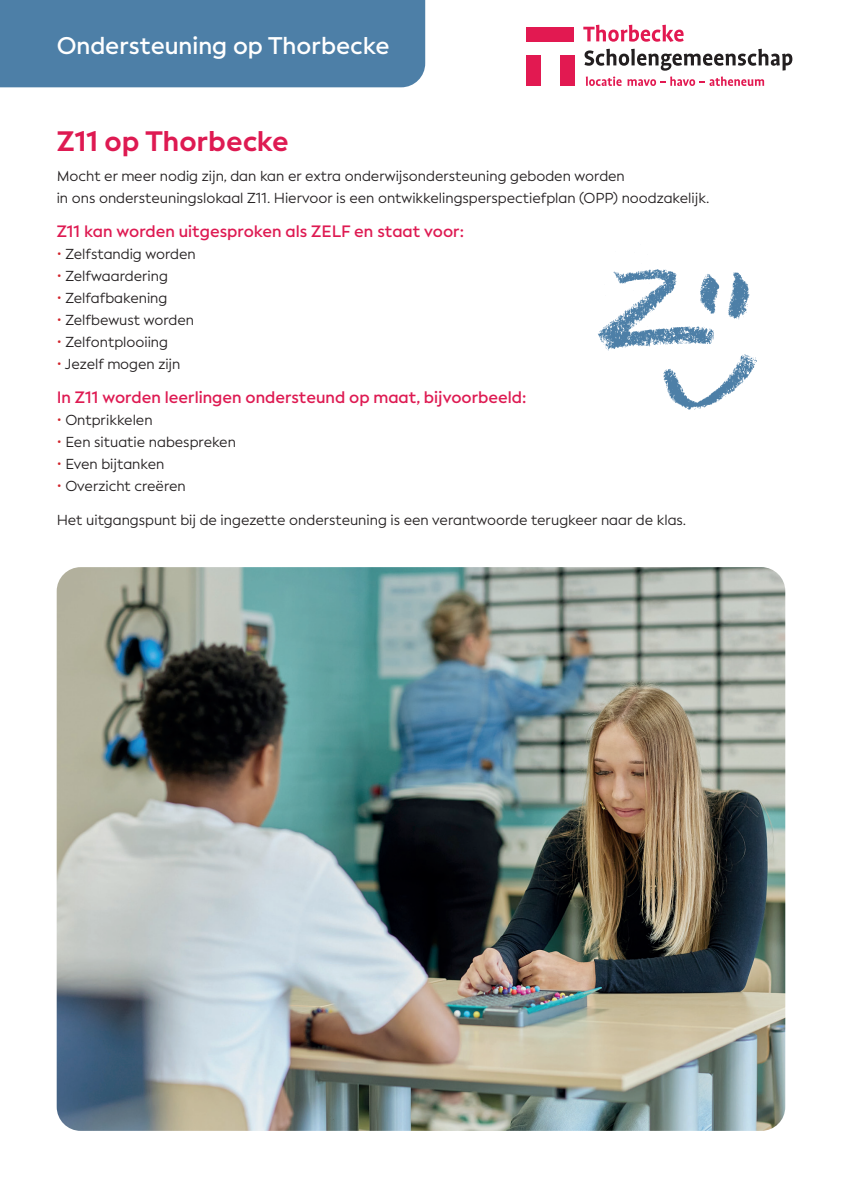
<style>
.page{position:relative;width:842px;height:1191px;background:#fff}
.page>*{position:absolute;margin:0;border:0;box-sizing:border-box;transform-origin:0 0}
.t1{font:700 28px "Facundo";color:#de1a52}
.t2{font:600 24px "Facundo";color:#fff}
.t3{font:600 16.4px "Facundo";color:#de1a52}
.t4{font:14.4px/22px "Facundo";color:#231f20}
.s1{color:#d1232a}
</style>
<div class="page">
<img style="left:57px;top:567px;width:728px;height:563px">
<div style="left:526px;top:55px;width:15px;height:30px;background:#e21951"></div>
<div style="left:560px;top:55px;width:14px;height:30px;background:#e21951"></div>
<div style="left:526px;top:27px;width:48px;height:14px;background:#e21951"></div>
<svg style="left:583px;top:25px;width:101px;height:17px"></svg>
<svg style="left:584px;top:49px;width:208px;height:37px"></svg>
<svg style="left:650px;top:79px;width:6px;height:7px"></svg>
<div style="left:0;top:0;width:425px;height:87px;background:#4d7fa7"></div>
<img style="left:598px;top:269px;width:158px;height:141px">
<p class="t2" style="left:57px;top:31px;width:334px">Ondersteuning op Thorbecke</p>
<p class="t1" style="left:57px;top:123px;width:234px">Z11 op Thorbecke</p>
<p class="t4" style="left:57px;top:165px;width:654px">Mocht er meer nodig zijn, dan kan er extra onderwijsondersteuning geboden worden<br>in ons ondersteuningslokaal Z11. Hiervoor is een ontwikkelingsperspectiefplan (OPP) noodzakelijk.</p>
<p class="t3" style="left:57px;top:221px;width:409px">Z11 kan worden uitgesproken als ZELF en staat voor:</p>
<p class="t4" style="left:57px;top:243px;width:141px"><span class="s1">•</span> Zelfstandig worden</p>
<p class="t4" style="left:57px;top:265px;width:113px"><span class="s1">•</span> Zelfwaardering</p>
<p class="t4" style="left:57px;top:287px;width:112px"><span class="s1">•</span> Zelfafbakening</p>
<p class="t4" style="left:57px;top:309px;width:139px"><span class="s1">•</span> Zelfbewust worden</p>
<p class="t4" style="left:57px;top:331px;width:113px"><span class="s1">•</span> Zelfontplooiing</p>
<p class="t4" style="left:57px;top:353px;width:125px"><span class="s1">•</span> Jezelf mogen zijn</p>
<p class="t3" style="left:57px;top:387px;width:471px">In Z11 worden leerlingen ondersteund op maat, bijvoorbeeld:</p>
<p class="t4" style="left:57px;top:409px;width:97px"><span class="s1">•</span> Ontprikkelen</p>
<p class="t4" style="left:57px;top:431px;width:181px"><span class="s1">•</span> Een situatie nabespreken</p>
<p class="t4" style="left:57px;top:453px;width:109px"><span class="s1">•</span> Even bijtanken</p>
<p class="t4" style="left:57px;top:475px;width:131px"><span class="s1">•</span> Overzicht creëren</p>
<p class="t4" style="left:57px;top:509px;width:631px">Het uitgangspunt bij de ingezette ondersteuning is een verantwoorde terugkeer naar de klas.</p>
</div>
